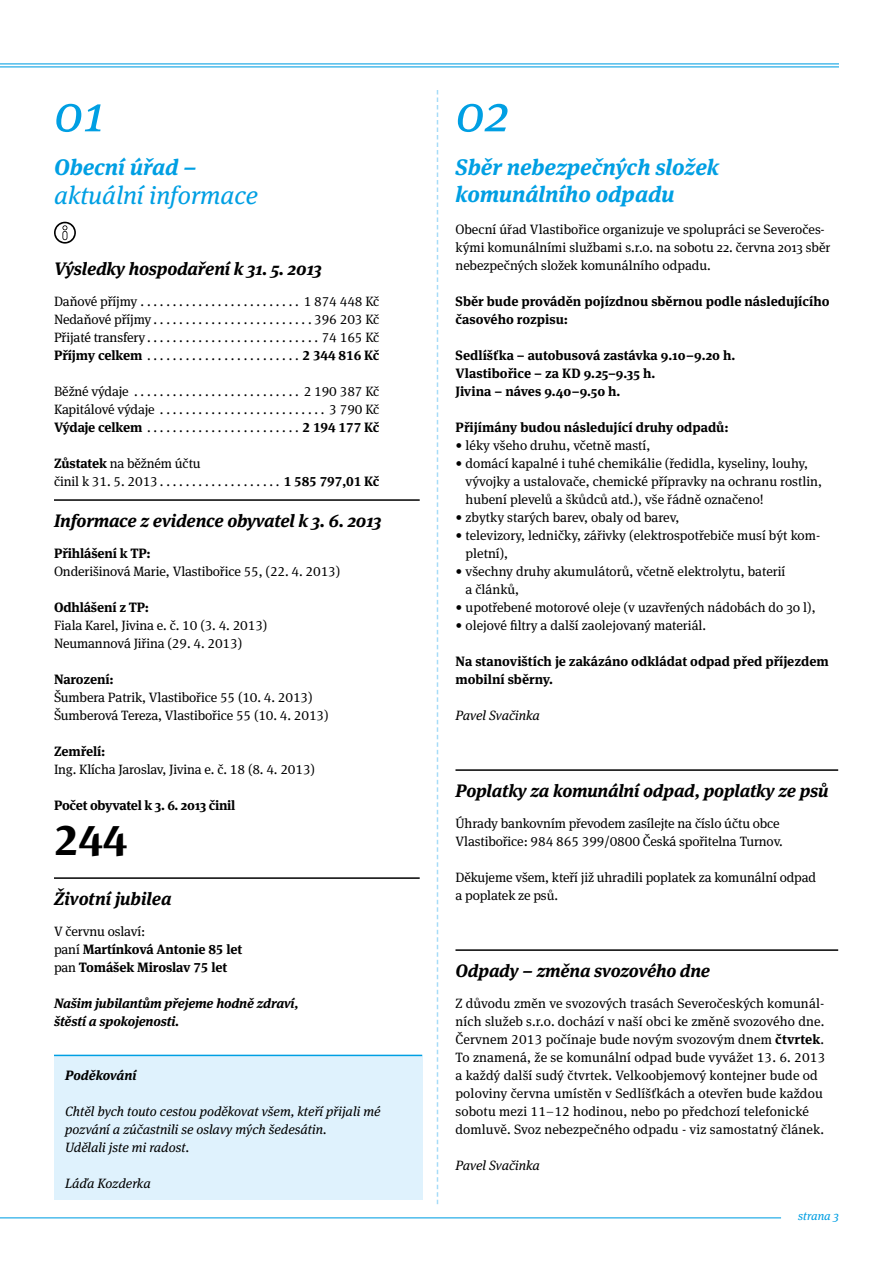
<style>
.page{position:relative;width:893px;height:1263px;background:#fff}
.page>*{position:absolute;margin:0;border:0;box-sizing:border-box;transform-origin:0 0}
.t1{font:italic 52.5px "Meta Serif Pro";color:#009fe3}
.t2{font:700 43.5px "Meta Serif Pro";color:#000}
.t3{font:italic 25.5px "Meta Serif Pro";color:#009fe3}
.t4{font:italic 700 22.5px/27px "Meta Serif Pro";color:#009fe3}
.t5{font:italic 700 18px "Meta Serif Pro";letter-spacing:-.01em;color:#000}
.t6{font:13.5px/18px "Meta Serif Pro";color:#000}
.t7{font:700 13.5px/18px "Meta Serif Pro";color:#000}
.t8{font:italic 13.5px/18px "Meta Serif Pro";color:#000}
.t9{font:italic 700 13.5px/18px "Meta Serif Pro";letter-spacing:-.01em;color:#000}
.t10{font:700 13.5px "Meta Serif Pro";letter-spacing:-.02em;color:#000}
.t11{font:italic 12px "Meta Serif Pro";color:#009fe3}
.s1{font-weight:700}
.s2{font-weight:400}
</style>
<div class="page">
<hr style="left:0;top:66px;width:839px;height:1px;background:#009fe3">
<hr style="left:0;top:63px;width:839px;height:1px;background:#009fe3">
<hr style="left:0;top:1217px;width:781px;height:1px;background:#009fe3">
<hr style="left:455px;top:949px;width:383px;height:2px;background:#000">
<hr style="left:455px;top:769px;width:383px;height:2px;background:#000">
<hr style="left:54px;top:499px;width:366px;height:2px;background:#000">
<hr style="left:54px;top:877px;width:366px;height:2px;background:#000">
<svg style="left:54px;top:222px;width:22px;height:22px"></svg>
<svg style="left:437px;top:90px;width:1px;height:1114px"></svg>
<div style="left:54px;top:1056px;width:368px;height:143px;background:#dff2fd"></div>
<hr style="left:54px;top:1055px;width:368px;height:1px;background:#009fe3">
<h1 class="t1" style="left:54px;top:75px;width:52px">01</h1>
<h3 class="t4" style="left:54px;top:152px;width:144px">Obecní úřad –</h3>
<h3 class="t3" style="left:54px;top:176px;width:206px">aktuální informace</h3>
<h3 class="t5" style="left:54px;top:254px;width:270px">Výsledky hospodaření k 31. 5. 2013</h3>
<p class="t6" style="left:54px;top:292px;width:88px">Daňové příjmy ..........................</p>
<p class="t6" style="left:304px;top:292px;width:77px">1 874 448 Kč</p>
<p class="t6" style="left:54px;top:310px;width:104px">Nedaňové příjmy ........................</p>
<p class="t6" style="left:314px;top:310px;width:67px">396 203 Kč</p>
<p class="t6" style="left:54px;top:328px;width:98px">Přijaté transfery ...........................</p>
<p class="t6" style="left:322px;top:328px;width:59px">74 165 Kč</p>
<p class="t6" style="left:54px;top:346px;width:93px"><span class="s1">Příjmy celkem</span> .........................</p>
<p class="t7" style="left:303px;top:345px;width:78px">2 344 816 Kč</p>
<p class="t6" style="left:54px;top:382px;width:79px">Běžné výdaje ...........................</p>
<p class="t6" style="left:304px;top:382px;width:77px">2 190 387 Kč</p>
<p class="t6" style="left:54px;top:400px;width:105px">Kapitálové výdaje ...........................</p>
<p class="t6" style="left:329px;top:400px;width:52px">3 790 Kč</p>
<p class="t6" style="left:54px;top:418px;width:93px"><span class="s1">Výdaje celkem</span> .........................</p>
<p class="t7" style="left:303px;top:417px;width:78px">2 194 177 Kč</p>
<p class="t6" style="left:54px;top:454px;width:148px"><span class="s1">Zůstatek</span> na běžném účtu činil k 31. 5. 2013 ...................</p>
<p class="t7" style="left:284px;top:471px;width:97px">1 585 797,01 Kč</p>
<h3 class="t5" style="left:54px;top:506px;width:329px">Informace z evidence obyvatel k 3. 6. 2013</h3>
<p class="t7" style="left:54px;top:543px;width:98px">Přihlášení k TP:</p>
<p class="t6" style="left:54px;top:562px;width:288px">Onderišinová Marie, Vlastibořice 55, (22. 4. 2013)</p>
<p class="t7" style="left:54px;top:597px;width:97px">Odhlášení z TP:</p>
<p class="t6" style="left:54px;top:616px;width:215px">Fiala Karel, Jivina e. č. 10 (3. 4. 2013)<br>Neumannová Jiřina (29. 4. 2013)</p>
<p class="t7" style="left:54px;top:669px;width:61px">Narození:</p>
<p class="t6" style="left:54px;top:688px;width:276px">Šumbera Patrik, Vlastibořice 55 (10. 4. 2013)<br>Šumberová Tereza, Vlastibořice 55 (10. 4. 2013)</p>
<p class="t7" style="left:54px;top:741px;width:53px">Zemřelí:</p>
<p class="t6" style="left:54px;top:760px;width:263px">Ing. Klícha Jaroslav, Jivina e. č. 18 (8. 4. 2013)</p>
<p class="t10" style="left:54px;top:794px;width:183px">Počet obyvatel k 3. 6. 2013 činil</p>
<h2 class="t2" style="left:54px;top:805px;width:75px">244</h2>
<h3 class="t5" style="left:54px;top:884px;width:119px">Životní jubilea</h3>
<p class="t7" style="left:54px;top:921px;width:190px"><span class="s2">V červnu oslaví:<br>paní</span> Martínková Antonie 85 let <span class="s2">pan</span> Tomášek Miroslav 75 let</p>
<p class="t9" style="left:54px;top:993px;width:246px">Našim jubilantům přejeme hodně zdraví, štěstí a spokojenosti.</p>
<p class="t9" style="left:65px;top:1065px;width:73px">Poděkování</p>
<p class="t8" style="left:65px;top:1102px;width:317px">Chtěl bych touto cestou poděkovat všem, kteří přijali mé pozvání a zúčastnili se oslavy mých šedesátin.<br>Udělali jste mi radost.</p>
<p class="t8" style="left:65px;top:1174px;width:87px">Láďa Kozderka</p>
<h1 class="t1" style="left:455px;top:75px;width:55px">02</h1>
<h3 class="t4" style="left:455px;top:152px;width:265px">Sběr nebezpečných složek komunálního odpadu</h3>
<p class="t6" style="left:455px;top:220px;width:377px">Obecní úřad Vlastibořice organizuje ve spolupráci se Severočes&shy;kými komunálními službami s.r.o. na sobotu 22. června 2013 sběr nebezpečných složek komunálního odpadu.</p>
<p class="t7" style="left:455px;top:291px;width:376px">Sběr bude prováděn pojízdnou sběrnou podle následujícího časového rozpisu:</p>
<p class="t7" style="left:455px;top:345px;width:281px">Sedlíšťka – autobusová zastávka 9.10–9.20 h.<br>Vlastibořice – za KD 9.25–9.35 h.<br>Jivina – náves 9.40–9.50 h.</p>
<p class="t7" style="left:455px;top:417px;width:275px">Přijímány budou následující druhy odpadů:</p>
<p class="t6" style="left:455px;top:436px;width:197px">• léky všeho druhu, včetně mastí,</p>
<p class="t6" style="left:465px;top:454px;width:358px;text-indent:-10px">• domácí kapalné i tuhé chemikálie (ředidla, kyseliny, louhy, vývojky a ustalovače, chemické přípravky na ochranu rostlin, hubení plevelů a škůdců atd.), vše řádně označeno!</p>
<p class="t6" style="left:455px;top:508px;width:225px">• zbytky starých barev, obaly od barev,</p>
<p class="t6" style="left:465px;top:526px;width:356px;text-indent:-10px">• televizory, ledničky, zářivky (elektrospotřebiče musí být kom&shy;pletní),</p>
<p class="t6" style="left:465px;top:562px;width:321px;text-indent:-10px">• všechny druhy akumulátorů, včetně elektrolytu, baterií a článků,</p>
<p class="t6" style="left:455px;top:598px;width:362px">• upotřebené motorové oleje (v uzavřených nádobách do 30 l),</p>
<p class="t6" style="left:455px;top:616px;width:252px">• olejové filtry a další zaolejovaný materiál.</p>
<p class="t7" style="left:455px;top:651px;width:375px">Na stanovištích je zakázáno odkládat odpad před příjezdem mobilní sběrny.</p>
<p class="t8" style="left:455px;top:706px;width:86px">Pavel Svačinka</p>
<h3 class="t5" style="left:455px;top:776px;width:375px">Poplatky za komunální odpad, poplatky ze psů</h3>
<p class="t6" style="left:455px;top:814px;width:329px">Úhrady bankovním převodem zasílejte na číslo účtu obce<br>Vlastibořice: 984 865 399/0800 Česká spořitelna Turnov.</p>
<p class="t6" style="left:455px;top:868px;width:362px">Děkujeme všem, kteří již uhradili poplatek za komunální odpad a poplatek ze psů.</p>
<h3 class="t5" style="left:455px;top:956px;width:256px">Odpady – změna svozového dne</h3>
<p class="t6" style="left:455px;top:994px;width:371px">Z důvodu změn ve svozových trasách Severočeských komunál&shy;ních služeb s.r.o. dochází v naší obci ke změně svozového dne.<br>Červnem 2013 počínaje bude novým svozovým dnem <span class="s1">čtvrtek</span>.<br>To znamená, že se komunální odpad bude vyvážet 13. 6. 2013 a každý další sudý čtvrtek. Velkoobjemový kontejner bude od poloviny června umístěn v Sedlíšťkách a otevřen bude každou sobotu mezi 11–12 hodinou, nebo po předchozí telefonické domluvě. Svoz nebezpečného odpadu - viz samostatný článek.</p>
<p class="t8" style="left:455px;top:1156px;width:86px">Pavel Svačinka</p>
<p class="t11" style="left:798px;top:1207px;width:42px">strana 3</p>
</div>
